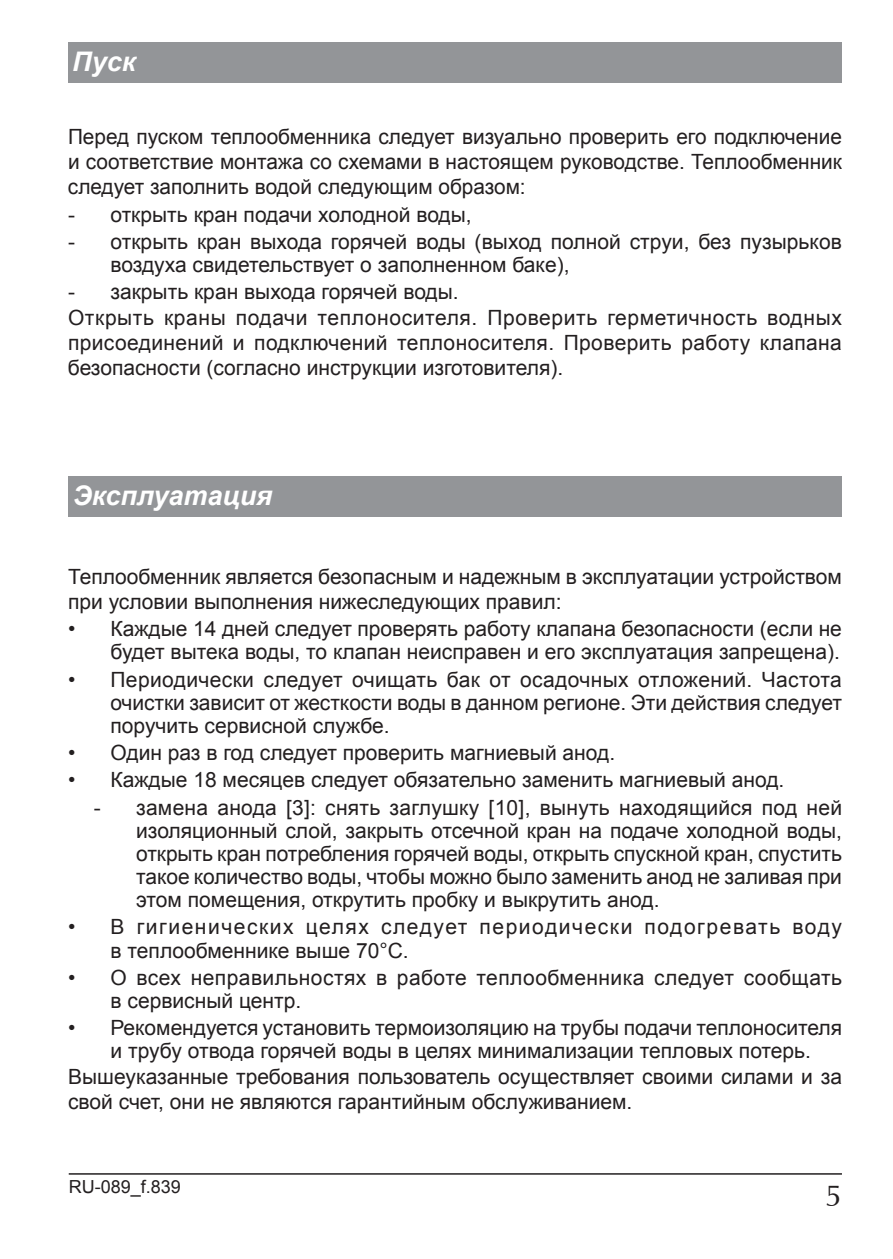
<style>
.page{position:relative;width:893px;height:1259px;background:#fff}
.page>*{position:absolute;margin:0;border:0;box-sizing:border-box;transform-origin:0 0}
.t1{font:30px "Ottawa";color:#231f20}
.t2{font:italic 700 27px "Arial";color:#fff}
.t3{font:21px/23.1px "Arial";color:#231f20;text-align:justify}
.t4{font:21px/25.2px "Arial";letter-spacing:.02em;color:#231f20}
.t5{font:21px/23.1px "Arial";letter-spacing:.075em;color:#231f20}
.t6{font:18px "Arial";color:#231f20}
</style>
<div class="page">
<hr style="left:69px;top:1173px;width:773px;height:1px;background:#231f20">
<div style="left:68px;top:476px;width:774px;height:40px;background:#939598"></div>
<div style="left:68px;top:42px;width:774px;height:41px;background:#939598"></div>
<p class="t2" style="left:72px;top:43px;width:65px">Пуск</p>
<p class="t3" style="left:68px;top:124px;width:775px;line-height:25.2px">Перед пуском теплообменника следует визуально проверить его подключение и соответствие монтажа со схемами в настоящем руководстве. Теплообменник следует заполнить водой следующим образом:</p>
<p class="t3" style="left:68px;top:203px;width:405px">- открыть кран подачи холодной воды,</p>
<p class="t3" style="left:110px;top:230px;width:733px;text-indent:-42px">- открыть кран выхода горячей воды (выход полной струи, без пузырьков воздуха свидетельствует о заполненном баке),</p>
<p class="t4" style="left:68px;top:279px;width:775px">- закрыть кран выхода горячей воды.<br>Открыть краны подачи теплоносителя. Проверить герметичность водных присоединений и подключений теплоносителя. Проверить работу клапана безопасности (согласно инструкции изготовителя).</p>
<p class="t2" style="left:72px;top:477px;width:201px">Эксплуатация</p>
<p class="t3" style="left:68px;top:564px;width:775px;line-height:25.2px">Теплообменник является безопасным и надежным в эксплуатации устройством при условии выполнения нижеследующих правил:</p>
<p class="t3" style="left:68px;top:617px;width:775px;text-align:right">• Каждые 14 дней следует проверять работу клапана безопасности (если не будет вытека воды, то клапан неисправен и его эксплуатация запрещена).</p>
<p class="t3" style="left:110px;top:668px;width:733px;text-indent:-42px">• Периодически следует очищать бак от осадочных отложений. Частота очистки зависит от жесткости воды в данном регионе. Эти действия следует поручить сервисной службе.</p>
<p class="t3" style="left:68px;top:741px;width:549px">• Один раз в год следует проверить магниевый анод.</p>
<p class="t3" style="left:68px;top:768px;width:718px">• Каждые 18 месяцев следует обязательно заменить магниевый анод.</p>
<p class="t3" style="left:136px;top:796px;width:707px;text-indent:-42px">- замена анода [3]: снять заглушку [10], вынуть находящийся под ней изоляционный слой, закрыть отсечной кран на подаче холодной воды, открыть кран потребления горячей воды, открыть спускной кран, спустить такое количество воды, чтобы можно было заменить анод не заливая при этом помещения, открутить пробку и выкрутить анод.</p>
<p class="t5" style="left:111px;top:915px;width:733px;text-indent:-42px">• В гигиенических целях следует периодически подогревать воду в теплообменнике выше 70°C.</p>
<p class="t4" style="left:111px;top:966px;width:733px;line-height:23.1px;text-indent:-42px">• О всех неправильностях в работе теплообменника следует сообщать в сервисный центр.</p>
<p class="t3" style="left:68px;top:1016px;width:775px;text-align:center">• Рекомендуется установить термоизоляцию на трубы подачи теплоносителя и трубу отвода горячей воды в целях минимализации тепловых потерь.</p>
<p class="t3" style="left:68px;top:1063px;width:775px;line-height:25.2px">Вышеуказанные требования пользователь осуществляет своими силами и за свой счет, они не являются гарантийным обслуживанием.</p>
<p class="t6" style="left:69px;top:1175px;width:114px">RU-089_f.839</p>
<h1 class="t1" style="left:825px;top:1177px;width:18px">5</h1>
</div>
